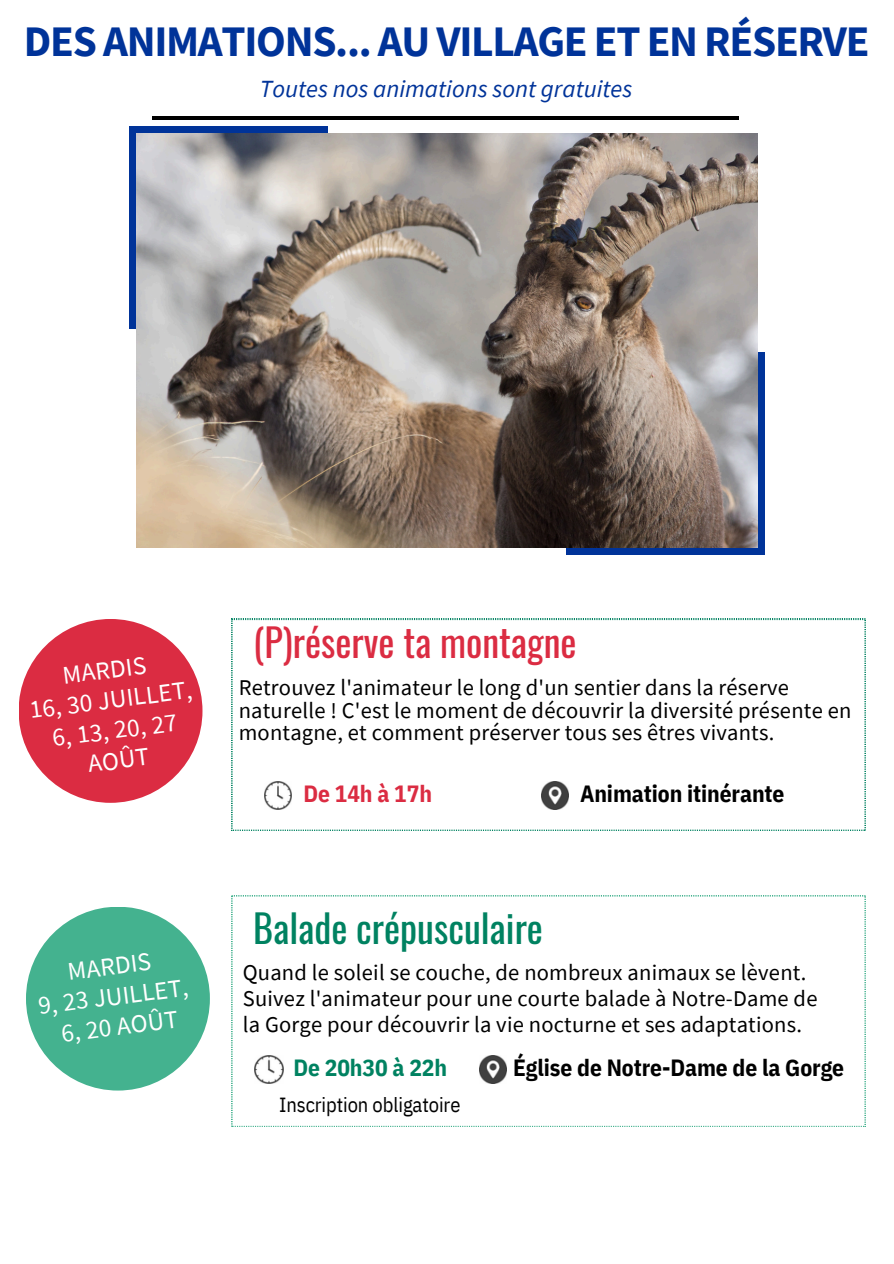
<style>
.page{position:relative;width:894px;height:1264px;background:#fff}
.page>*{position:absolute;margin:0;border:0;box-sizing:border-box;transform-origin:0 0}
.t1{font:700 43.5px "Source Sans Pro";letter-spacing:-.03em;color:#039}
.t2{font:38.25px "Oswald";color:#db2c42}
.t3{font:38.25px "Oswald";color:#008261}
.t4{font:25.5px/30.5px "Source Sans Pro";color:#fff;text-align:center}
.t5{font:italic 24.75px "Source Sans Pro";color:#039}
.t6{font:700 23.4px "IBM Plex Sans Cond";letter-spacing:-.005em;color:#000}
.t7{font:700 23.4px "IBM Plex Sans Cond";letter-spacing:-.005em;color:#008261}
.t8{font:700 23.4px "IBM Plex Sans Cond";letter-spacing:-.005em;color:#db2c42}
.t9{font:22.5px/22.5px "Source Sans Pro";letter-spacing:.01em;color:#000}
.t10{font:20.4px "IBM Plex Sans Cond";letter-spacing:-.005em;color:#000}
</style>
<div class="page">
<svg style="left:231px;top:619px;width:634px;height:211px"></svg>
<img style="left:265px;top:781px;width:27px;height:28px">
<img style="left:541px;top:781px;width:27px;height:28px">
<svg style="left:231px;top:895px;width:634px;height:231px"></svg>
<img style="left:254px;top:1055px;width:29px;height:28px">
<div style="left:19px;top:619px;width:183px;height:183px;background:#db2c42;border-radius:50%"></div>
<div style="left:26px;top:906px;width:184px;height:184px;background:#44b28f;border-radius:50%"></div>
<img style="left:480px;top:1055px;width:27px;height:28px">
<hr style="left:153px;top:116px;width:586px;height:3px;background:#000">
<div style="left:566px;top:352px;width:198px;height:202px;background:linear-gradient(to right,#039,#039)"></div>
<div style="left:129px;top:126px;width:198px;height:202px;background:#039"></div>
<img style="left:136px;top:133px;width:621px;height:414px">
<h3 class="t1" style="left:24px;top:13px;width:847px">DES ANIMATIONS... AU VILLAGE ET EN RÉSERVE</h3>
<h3 class="t5" style="left:260px;top:73px;width:374px">Toutes nos animations sont gratuites</h3>
<h4 class="t4" style="left:24px;top:664px;width:165px;rotate:-7deg">MARDIS<br>16, 30 JUILLET,<br>6, 13, 20, 27<br>AOÛT</h4>
<h3 class="t4" style="left:33px;top:959px;width:152px;rotate:-7deg">MARDIS<br>9, 23 JUILLET,<br>6, 20 AOÛT</h3>
<h2 class="t2" style="left:253px;top:612px;width:325px">(P)réserve ta montagne</h2>
<p class="t9" style="left:239px;top:676px;width:614px">Retrouvez l'animateur le long d'un sentier dans la réserve naturelle ! C'est le moment de découvrir la diversité présente en montagne, et comment préserver tous ses êtres vivants.</p>
<p class="t8" style="left:303px;top:778px;width:130px">De 14h à 17h</p>
<p class="t6" style="left:580px;top:778px;width:206px">Animation itinérante</p>
<p class="t3" style="left:253px;top:898px;width:291px">Balade crépusculaire</p>
<h4 class="t9" style="left:243px;top:959px;width:576px;line-height:25.8px">Quand le soleil se couche, de nombreux animaux se lèvent.<br>Suivez l'animateur pour une courte balade à Notre-Dame de la Gorge pour découvrir la vie nocturne et ses adaptations.</h4>
<p class="t7" style="left:293px;top:1052px;width:155px">De 20h30 à 22h</p>
<h2 class="t6" style="left:513px;top:1052px;width:332px">Église de Notre-Dame de la Gorge</h2>
<h4 class="t10" style="left:279px;top:1090px;width:183px">Inscription obligatoire</h4>
</div>
